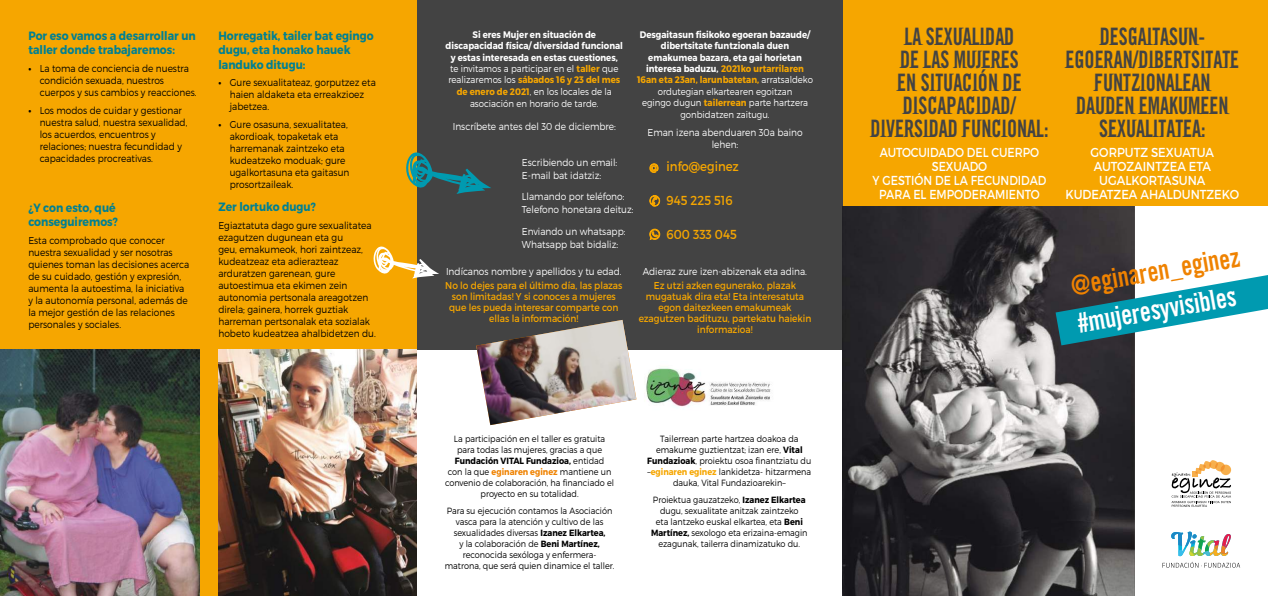
<style>
.page{position:relative;width:1268px;height:596px;background:#fff}
.page>*{position:absolute;margin:0;border:0;box-sizing:border-box;transform-origin:0 0}
.t1{font:27.5px "Serifedsans";color:#fff;scale:.9 1}
.t2{font:27.5px "Serifedsans";color:#ef8200;scale:.9 1}
.t3{font:24px/23px "Serifedsans";color:#434343;text-align:center;scale:.84 1}
.t4{font:13px/14px "Montserrat";color:#fff;text-align:center;scale:.85 1}
.t5{font:13px/14px "Montserrat";color:#fff;text-align:center;scale:.89 1}
.t6{font:13px "Montserrat";color:#f6a600;scale:.9 1}
.t7{font:700 12px/14.4px "Montserrat";color:#008092;scale:.9 1}
.t8{font:300 10px/12px "Montserrat";color:#000;scale:.9 1}
.t9{font:300 10px/13px "Montserrat";color:#fff;scale:.9 1}
.t10{font:10px/11px "Montserrat";color:#f6a600;text-align:center;scale:.9 1}
.t11{font:700 9.5px/11.5px "Montserrat";color:#fff;text-align:center;scale:.9 1}
.t12{font:300 9px/11px "Montserrat";color:#000;text-align:center;scale:.9 1}
.s1{font-weight:700}
.s2{font-weight:300}
.s3{color:#f6a600}
.s4{font-weight:300;font-size:10px}
.s5{font-weight:700;color:#ef8200}
.s6{font-weight:700;color:#f6a600}
</style>
<div class="page">
<div style="left:842px;top:0;width:425px;height:595px;background:#f6a600"></div>
<div style="left:1130px;top:206px;width:137px;height:389px;background:#fff"></div>
<div style="left:0;top:0;width:417px;height:595px;background:#f6a600"></div>
<img style="left:218px;top:349px;width:199px;height:246px">
<img style="left:0;top:349px;width:199px;height:246px">
<div style="left:417px;top:0;width:425px;height:349px;background:#434343"></div>
<svg style="left:649px;top:163px;width:9px;height:10px"></svg>
<svg style="left:649px;top:195px;width:11px;height:11px"></svg>
<svg style="left:649px;top:229px;width:11px;height:11px"></svg>
<svg style="left:406px;top:152px;width:85px;height:42px"></svg>
<svg style="left:373px;top:246px;width:66px;height:32px"></svg>
<img style="left:842px;top:206px;width:292px;height:389px">
<img style="left:636px;top:368px;width:135px;height:40px">
<img style="left:476px;top:319px;width:160px;height:106px">
<svg style="left:1055px;top:275px;width:212px;height:70px"></svg>
<svg style="left:1171px;top:462px;width:59px;height:44px"></svg>
<svg style="left:1162px;top:561px;width:77px;height:6px"></svg>
<svg style="left:1171px;top:531px;width:59px;height:24px"></svg>
<p class="t7" style="left:28px;top:29px;width:187px">Por eso vamos a desarrollar un taller donde trabajaremos:</p>
<p class="t8" style="left:40px;top:62px;width:176px;text-indent:-11px"><span class="s1">•</span> La toma de conciencia de nuestra condición sexuada, nuestros cuerpos y sus cambios y reacciones.</p>
<p class="t8" style="left:40px;top:104px;width:166px;text-indent:-11px"><span class="s1">•</span> Los modos de cuidar y gestionar nuestra salud, nuestra sexualidad, los acuerdos, encuentros y relaciones; nuestra fecundidad y capacidades procreativas.</p>
<p class="t7" style="left:28px;top:200px;width:101px">¿Y con esto, qué conseguiremos?</p>
<p class="t8" style="left:28px;top:234px;width:180px">Esta comprobado que conocer nuestra sexualidad y ser nosotras quienes toman las decisiones acerca de su cuidado, gestión y expresión, aumenta la autoestima, la iniciativa y la autonomía personal, además de la mejor gestión de las relaciones personales y sociales.</p>
<p class="t7" style="left:218px;top:29px;width:174px">Horregatik, tailer bat egingo dugu, eta honako hauek landuko ditugu:</p>
<p class="t8" style="left:230px;top:77px;width:164px;text-indent:-11px"><span class="s1">•</span> Gure sexualitateaz, gorputzez eta haien aldaketa eta erreakzioez jabetzea.</p>
<p class="t8" style="left:230px;top:118px;width:134px;text-indent:-11px"><span class="s1">•</span> Gure osasuna, sexualitatea, akordioak, topaketak eta harremanak zaintzeko eta kudeatzeko moduak; gure ugalkortasuna eta gaitasun prosortzaileak.</p>
<p class="t7" style="left:218px;top:200px;width:110px">Zer lortuko dugu?</p>
<p class="t8" style="left:218px;top:219px;width:176px">Egiaztatuta dago gure sexualitatea ezagutzen dugunean eta gu<br>geu, emakumeok, hori zaintzeaz, kudeatzeaz eta adierazteaz arduratzen garenean, gure autoestimua eta ekimen zein autonomia pertsonala areagotzen direla; gainera, horrek guztiak harreman pertsonalak eta sozialak hobeto kudeatzea ahalbidetzen du.</p>
<p class="t11" style="left:445px;top:29px;width:198px">Si eres Mujer en situación de discapacidad física/ diversidad funcional y estas interesada en estas cuestiones, <span class="s2">te invitamos a participar en el</span> <span class="s3">taller</span> <span class="s2">que realizaremos los</span> <span class="s3">sábados 16 y 23 del mes de enero de 2021</span><span class="s2">, en los locales de la asociación en horario de tarde.</span></p>
<p class="t9" style="left:452px;top:120px;width:183px">Inscríbete antes del 30 de diciembre:</p>
<p class="t11" style="left:637px;top:29px;width:197px">Desgaitasun fisikoko egoeran bazaude/ dibertsitate funtzionala duen emakumea bazara, eta gai horietan interesa baduzu, <span class="s3">2021ko urtarrilaren 16an eta 23an, larunbatetan,</span> <span class="s2">arratsaldeko ordutegian elkartearen egoitzan<br>egingo dugun</span> <span class="s3">tailerrean</span> <span class="s2">parte hartzera gonbidatzen zaitugu.</span></p>
<p class="t9" style="left:647px;top:126px;width:174px;line-height:12px;text-align:center">Eman izena abenduaren 30a baino lehen:</p>
<p class="t9" style="left:522px;top:155px;width:107px">Escribiendo un email:<br>E-mail bat idatziz:</p>
<p class="t9" style="left:522px;top:190px;width:125px">Llamando por teléfono:<br>Telefono honetara deituz:</p>
<p class="t9" style="left:522px;top:224px;width:117px">Enviando un whatsapp:<br>Whatsapp bat bidaliz:</p>
<h3 class="t6" style="left:649px;top:158px;width:101px"><span class="s4">@</span> info@eginez</h3>
<h3 class="t6" style="left:666px;top:192px;width:75px">945 225 516</h3>
<h3 class="t6" style="left:666px;top:226px;width:79px">600 333 045</h3>
<p class="t9" style="left:446px;top:264px;width:197px">Indícanos nombre y apellidos y tu edad.</p>
<p class="t10" style="left:445px;top:279px;width:198px">No lo dejes para el último día, las plazas son limitadas! Y si conoces a mujeres que les pueda interesar comparte con ellas la información!</p>
<p class="t9" style="left:643px;top:265px;width:184px">Adieraz zure izen-abizenak eta adina.</p>
<p class="t10" style="left:638px;top:280px;width:193px">Ez utzi azken egunerako, plazak mugatuak dira eta! Eta interesatuta egon daitezkeen emakumeak ezagutzen badituzu, partekatu haiekin informazioa!</p>
<p class="t12" style="left:445px;top:433px;width:189px">La participación en el taller es gratuita para todas las mujeres, gracias a que <span class="s1">Fundación VITAL Fundazioa,</span> entidad<br>con la que <span class="s5">eginaren eginez</span> mantiene un convenio de colaboración, ha financiado el proyecto en su totalidad.</p>
<p class="t12" style="left:444px;top:504px;width:190px">Para su ejecución contamos la Asociación vasca para la atención y cultivo de las sexualidades diversas <span class="s1">Izanez Elkartea,<br></span>y la colaboración de <span class="s1">Beni Martínez, </span>reconocida sexóloga y enfermera&shy;matrona, que será quien dinamice el taller.</p>
<p class="t12" style="left:647px;top:433px;width:184px">Tailerrean parte hartzea doakoa da emakume guztientzat; izan ere, <span class="s1">Vital Fundazioak</span>, proiektu osoa finantziatu du –<span class="s6">eginaren eginez</span> lankidetza- hitzarmena dauka, Vital Fundazioarekin–</p>
<p class="t12" style="left:651px;top:493px;width:175px">Proiektua gauzatzeko, <span class="s1">Izanez Elkartea </span>dugu, sexualitate anitzak zaintzeko<br>eta lantzeko euskal elkartea, eta <span class="s1">Beni Martínez,</span> sexologo eta erizaina-emagin ezagunak, tailerra dinamizatuko du.</p>
<h2 class="t3" style="left:870px;top:24px;width:213px">LA SEXUALIDAD<br>DE LAS MUJERES<br>EN SITUACIÓN DE<br>DISCAPACIDAD/<br>DIVERSIDAD FUNCIONAL:</h2>
<h3 class="t4" style="left:872px;top:145px;width:206px">AUTOCUIDADO DEL CUERPO<br>SEXUADO<br>Y GESTIÓN DE LA FECUNDIDAD<br>PARA EL EMPODERAMIENTO</h3>
<h2 class="t3" style="left:1065px;top:24px;width:208px">DESGAITASUN-<br>EGOERAN/DIBERTSITATE<br>FUNTZIONALEAN<br>DAUDEN EMAKUMEEN<br>SEXUALITATEA:</h2>
<h3 class="t5" style="left:1065px;top:145px;width:197px">GORPUTZ SEXUATUA<br>AUTOZAINTZEA ETA<br>UGALKORTASUNA<br>KUDEATZEA AHALDUNTZEKO</h3>
<h1 class="t2" style="left:1067px;top:269px;width:191px;rotate:-10deg">@eginaren_eginez</h1>
<h1 class="t1" style="left:1074px;top:307px;width:180px;rotate:-10deg">#mujeresyvisibles</h1>
</div>
